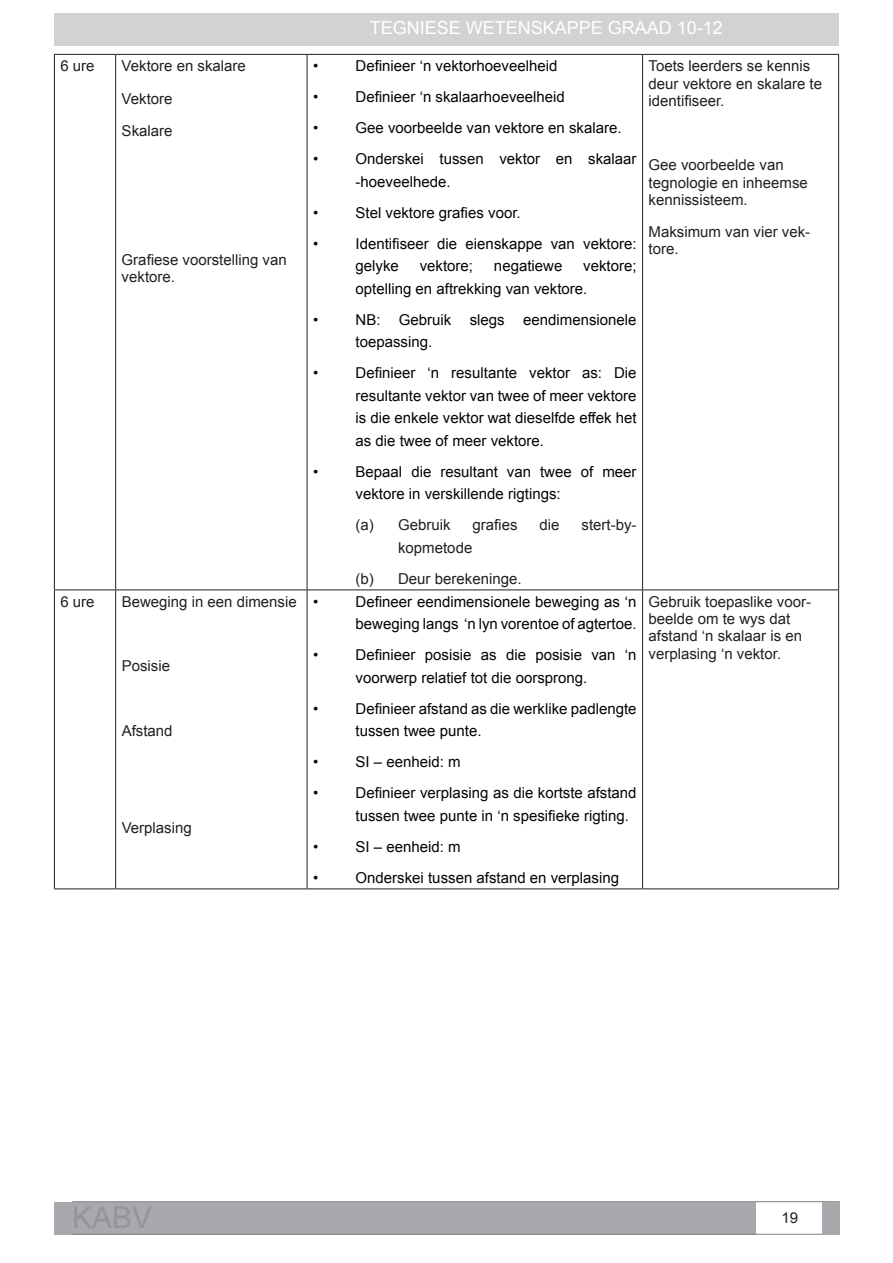
<style>
.page{position:relative;width:893px;height:1263px;background:#fff}
.page>*{position:absolute;margin:0;border:0;box-sizing:border-box;transform-origin:0 0}
.t1{font:30px "Arial";color:#939598}
.t2{font:18px "Arial";color:#fff}
.t3{font:15px/22.5px "Arial";color:#040503}
.t4{font:15px/17.2px "Arial";color:#231f20}
</style>
<div class="page">
<div style="left:54px;top:1202px;width:701px;height:32px;background:#a8a9ad"></div>
<hr style="left:72px;top:1234px;width:768px;height:1px;background:#808285">
<hr style="left:72px;top:1201px;width:768px;height:1px;background:#808285">
<div style="left:822px;top:1202px;width:18px;height:32px;background:#a8a9ad"></div>
<div style="left:54px;top:13px;width:785px;height:33px;background:#d1d2d4"></div>
<hr style="left:54px;top:54px;width:62px;height:1px;background:#231f20">
<hr style="left:54px;top:55px;width:1px;height:534px;background:#231f20">
<hr style="left:116px;top:54px;width:191px;height:1px;background:#231f20">
<hr style="left:115px;top:55px;width:1px;height:534px;background:#231f20">
<hr style="left:307px;top:54px;width:336px;height:1px;background:#231f20">
<hr style="left:307px;top:55px;width:1px;height:534px;background:#231f20">
<hr style="left:643px;top:54px;width:196px;height:1px;background:#231f20">
<hr style="left:642px;top:55px;width:1px;height:534px;background:#231f20">
<hr style="left:838px;top:55px;width:1px;height:534px;background:#231f20">
<hr style="left:54px;top:589px;width:62px;height:1px;background:#231f20">
<hr style="left:54px;top:590px;width:1px;height:298px;background:#231f20">
<hr style="left:116px;top:589px;width:191px;height:1px;background:#231f20">
<hr style="left:115px;top:590px;width:1px;height:298px;background:#231f20">
<hr style="left:307px;top:589px;width:336px;height:1px;background:#231f20">
<hr style="left:307px;top:590px;width:1px;height:298px;background:#231f20">
<hr style="left:643px;top:589px;width:196px;height:1px;background:#231f20">
<hr style="left:642px;top:590px;width:1px;height:298px;background:#231f20">
<hr style="left:838px;top:590px;width:1px;height:298px;background:#231f20">
<hr style="left:54px;top:888px;width:62px;height:1px;background:#231f20">
<hr style="left:116px;top:888px;width:191px;height:1px;background:#231f20">
<hr style="left:307px;top:888px;width:336px;height:1px;background:#231f20">
<hr style="left:643px;top:888px;width:196px;height:1px;background:#231f20">
<p class="t4" style="left:60px;top:58px;width:36px">6 ure</p>
<p class="t4" style="left:122px;top:50px;width:126px;line-height:32.2px">Vektore en skalare<br>Vektore<br>Skalare</p>
<p class="t4" style="left:122px;top:251px;width:167px">Grafiese voorstelling van vektore.</p>
<p class="t4" style="left:60px;top:593px;width:36px">6 ure</p>
<p class="t4" style="left:122px;top:593px;width:177px">Beweging in een dimensie</p>
<p class="t4" style="left:122px;top:658px;width:50px">Posisie</p>
<p class="t4" style="left:122px;top:722px;width:52px">Afstand</p>
<p class="t4" style="left:122px;top:819px;width:72px">Verplasing</p>
<p class="t2" style="left:370px;top:16px;width:355px">TEGNIESE WETENSKAPPE GRAAD 10-12</p>
<p class="t3" style="left:313px;top:55px;width:7px">•</p>
<p class="t3" style="left:356px;top:55px;width:203px">Definieer ‘n vektorhoeveelheid</p>
<p class="t3" style="left:313px;top:86px;width:7px">•</p>
<p class="t3" style="left:356px;top:86px;width:211px">Definieer ‘n skalaarhoeveelheid</p>
<p class="t3" style="left:313px;top:117px;width:7px">•</p>
<p class="t3" style="left:356px;top:117px;width:267px">Gee voorbeelde van vektore en skalare.</p>
<p class="t3" style="left:313px;top:148px;width:7px">•</p>
<p class="t3" style="left:356px;top:148px;width:282px">Onderskei tussen vektor en skalaar -hoeveelhede.</p>
<p class="t3" style="left:313px;top:201px;width:7px">•</p>
<p class="t3" style="left:356px;top:201px;width:167px">Stel vektore grafies voor.</p>
<p class="t3" style="left:313px;top:232px;width:7px">•</p>
<p class="t3" style="left:356px;top:232px;width:282px">Identifiseer die eienskappe van vektore: gelyke</p>
<p class="t3" style="left:356px;top:255px;width:282px;text-indent:228px">vektore; optelling en aftrekking van vektore.</p>
<p class="t3" style="left:420px;top:255px;width:55px">vektore;</p>
<p class="t3" style="left:494px;top:255px;width:70px">negatiewe</p>
<p class="t3" style="left:313px;top:308px;width:7px">•</p>
<p class="t3" style="left:356px;top:308px;width:282px">NB: Gebruik slegs eendimensionele toepassing.</p>
<p class="t3" style="left:313px;top:362px;width:7px">•</p>
<p class="t3" style="left:356px;top:362px;width:282px;text-align:justify">Definieer ‘n resultante vektor as: Die resultante vektor van twee of meer vektore is die enkele vektor wat dieselfde effek het as die twee of meer vektore.</p>
<p class="t3" style="left:313px;top:460px;width:7px">•</p>
<p class="t3" style="left:356px;top:460px;width:282px">Bepaal die resultant van twee of meer vektore in verskillende rigtings:</p>
<p class="t4" style="left:356px;top:517px;width:97px">(a) Gebruik</p>
<p class="t4" style="left:473px;top:517px;width:47px">grafies</p>
<p class="t4" style="left:540px;top:517px;width:22px">die</p>
<p class="t4" style="left:582px;top:517px;width:57px">stert-by-</p>
<p class="t4" style="left:356px;top:532px;width:167px;line-height:31px;text-align:center">kopmetode<br>(b) Deur berekeninge.</p>
<p class="t3" style="left:313px;top:590px;width:7px">•</p>
<p class="t3" style="left:356px;top:590px;width:282px">Defineer eendimensionele beweging as ‘n beweging langs ‘n lyn vorentoe of agtertoe.</p>
<p class="t3" style="left:313px;top:644px;width:7px">•</p>
<p class="t3" style="left:356px;top:644px;width:282px">Definieer posisie as die posisie van ‘n voorwerp relatief tot die oorsprong.</p>
<p class="t3" style="left:313px;top:697px;width:7px">•</p>
<p class="t3" style="left:356px;top:697px;width:282px">Definieer afstand as die werklike padlengte tussen twee punte.</p>
<p class="t3" style="left:313px;top:751px;width:7px">•</p>
<p class="t3" style="left:356px;top:751px;width:107px">SI – eenheid: m</p>
<p class="t3" style="left:313px;top:782px;width:7px">•</p>
<p class="t3" style="left:356px;top:782px;width:282px">Definieer verplasing as die kortste afstand tussen twee punte in ‘n spesifieke rigting.</p>
<p class="t3" style="left:313px;top:835px;width:7px">•</p>
<p class="t3" style="left:356px;top:835px;width:107px">SI – eenheid: m</p>
<p class="t3" style="left:313px;top:866px;width:7px">•</p>
<p class="t3" style="left:356px;top:866px;width:265px">Onderskei tussen afstand en verplasing</p>
<p class="t4" style="left:649px;top:58px;width:175px">Toets leerders se kennis deur vektore en skalare te identifiseer.</p>
<p class="t4" style="left:649px;top:157px;width:161px">Gee voorbeelde van tegnologie en inheemse kennissisteem.</p>
<p class="t4" style="left:649px;top:223px;width:163px">Maksimum van vier vek&shy;tore.</p>
<p class="t4" style="left:649px;top:593px;width:164px">Gebruik toepaslike voor&shy;beelde om te wys dat afstand ‘n skalaar is en verplasing ‘n vektor.</p>
<h1 class="t1" style="left:72px;top:1198px;width:82px">KABV</h1>
<p class="t4" style="left:781px;top:1209px;width:18px">19</p>
</div>
